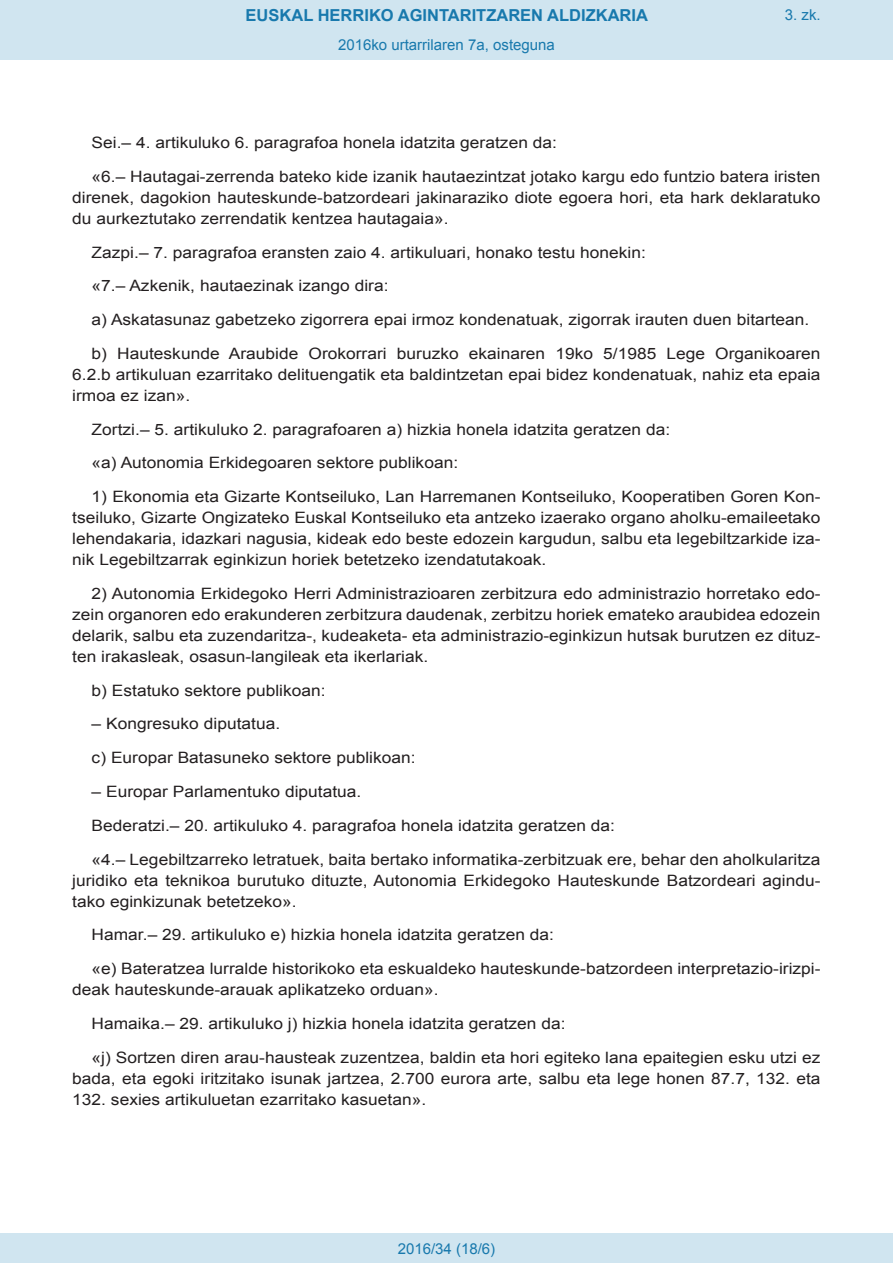
<style>
.page{position:relative;width:893px;height:1263px;background:#fff}
.page>*{position:absolute;margin:0;border:0;box-sizing:border-box;transform-origin:0 0}
.t1{font:700 16.5px "Arial";color:#1879ad}
.BOPVDetalle{font:15.6px/21px "Arial";color:#231f20;text-align:justify;scale:1.11 1}
.Paginacion_Centro{font:15px "Arial";color:#1879ad}
</style>
<div class="page">
<div style="left:0;top:0;width:893px;height:60px;background:#d0e5f0"></div>
<div style="left:0;top:1233px;width:893px;height:30px;background:#d0e5f0"></div>
<p class="t1" style="left:246px;top:4px;width:404px">EUSKAL HERRIKO AGINTARITZAREN ALDIZKARIA</p>
<p class="Paginacion_Centro" style="left:338px;top:35px;width:218px">2016ko urtarrilaren 7a, osteguna</p>
<p class="Paginacion_Centro" style="left:785px;top:5px;width:37px">3. zk.</p>
<p class="BOPVDetalle" style="left:92px;top:132px;width:421px">Sei.– 4. artikuluko 6. paragrafoa honela idatzita geratzen da:</p>
<p class="BOPVDetalle" style="left:72px;top:166px;width:676px;text-indent:19px">«6.– Hautagai-zerrenda bateko kide izanik hautaezintzat jotako kargu edo funtzio batera iristen direnek, dagokion hauteskunde-batzordeari jakinaraziko diote egoera hori, eta hark deklaratuko du aurkeztutako zerrendatik kentzea hautagaia».</p>
<p class="BOPVDetalle" style="left:92px;top:242px;width:501px">Zazpi.– 7. paragrafoa eransten zaio 4. artikuluari, honako testu honekin:</p>
<p class="BOPVDetalle" style="left:92px;top:276px;width:269px">«7.– Azkenik, hautaezinak izango dira:</p>
<p class="BOPVDetalle" style="left:92px;top:309px;width:648px">a) Askatasunaz gabetzeko zigorrera epai irmoz kondenatuak, zigorrak irauten duen bitartean.</p>
<p class="BOPVDetalle" style="left:72px;top:343px;width:676px;text-indent:19px">b) Hauteskunde Araubide Orokorrari buruzko ekainaren 19ko 5/1985 Lege Organikoaren 6.2.b artikuluan ezarritako delituengatik eta baldintzetan epai bidez kondenatuak, nahiz eta epaia irmoa ez izan».</p>
<p class="BOPVDetalle" style="left:92px;top:419px;width:523px">Zortzi.– 5. artikuluko 2. paragrafoaren a) hizkia honela idatzita geratzen da:</p>
<p class="BOPVDetalle" style="left:92px;top:453px;width:332px">«a) Autonomia Erkidegoaren sektore publikoan:</p>
<p class="BOPVDetalle" style="left:72px;top:486px;width:676px;text-indent:19px">1) Ekonomia eta Gizarte Kontseiluko, Lan Harremanen Kontseiluko, Kooperatiben Goren Kon&shy;tseiluko, Gizarte Ongizateko Euskal Kontseiluko eta antzeko izaerako organo aholku-emaileetako lehendakaria, idazkari nagusia, kideak edo beste edozein kargudun, salbu eta legebiltzarkide iza&shy;nik Legebiltzarrak eginkizun horiek betetzeko izendatutakoak.</p>
<p class="BOPVDetalle" style="left:72px;top:583px;width:676px;text-indent:19px">2) Autonomia Erkidegoko Herri Administrazioaren zerbitzura edo administrazio horretako edo&shy;zein organoren edo erakunderen zerbitzura daudenak, zerbitzu horiek emateko araubidea edozein delarik, salbu eta zuzendaritza-, kudeaketa- eta administrazio-eginkizun hutsak burutzen ez dituz&shy;ten irakasleak, osasun-langileak eta ikerlariak.</p>
<p class="BOPVDetalle" style="left:92px;top:680px;width:212px">b) Estatuko sektore publikoan:</p>
<p class="BOPVDetalle" style="left:92px;top:714px;width:171px">– Kongresuko diputatua.</p>
<p class="BOPVDetalle" style="left:92px;top:747px;width:293px">c) Europar Batasuneko sektore publikoan:</p>
<p class="BOPVDetalle" style="left:92px;top:781px;width:245px">– Europar Parlamentuko diputatua.</p>
<p class="BOPVDetalle" style="left:92px;top:815px;width:473px">Bederatzi.– 20. artikuluko 4. paragrafoa honela idatzita geratzen da:</p>
<p class="BOPVDetalle" style="left:72px;top:849px;width:676px;text-indent:19px">«4.– Legebiltzarreko letratuek, baita bertako informatika-zerbitzuak ere, behar den aholkularitza juridiko eta teknikoa burutuko dituzte, Autonomia Erkidegoko Hauteskunde Batzordeari agindu&shy;tako eginkizunak betetzeko».</p>
<p class="BOPVDetalle" style="left:92px;top:924px;width:418px">Hamar.– 29. artikuluko e) hizkia honela idatzita geratzen da:</p>
<p class="BOPVDetalle" style="left:72px;top:958px;width:676px;text-indent:19px">«e) Bateratzea lurralde historikoko eta eskualdeko hauteskunde-batzordeen interpretazio-irizpi&shy;deak hauteskunde-arauak aplikatzeko orduan».</p>
<p class="BOPVDetalle" style="left:92px;top:1013px;width:429px">Hamaika.– 29. artikuluko j) hizkia honela idatzita geratzen da:</p>
<p class="BOPVDetalle" style="left:72px;top:1047px;width:676px;text-indent:19px">«j) Sortzen diren arau-hausteak zuzentzea, baldin eta hori egiteko lana epaitegien esku utzi ez bada, eta egoki iritzitako isunak jartzea, 2.700 eurora arte, salbu eta lege honen 87.7, 132. eta 132. sexies artikuluetan ezarritako kasuetan».</p>
<p class="Paginacion_Centro" style="left:398px;top:1238px;width:99px">2016/34 (18/6)</p>
</div>
